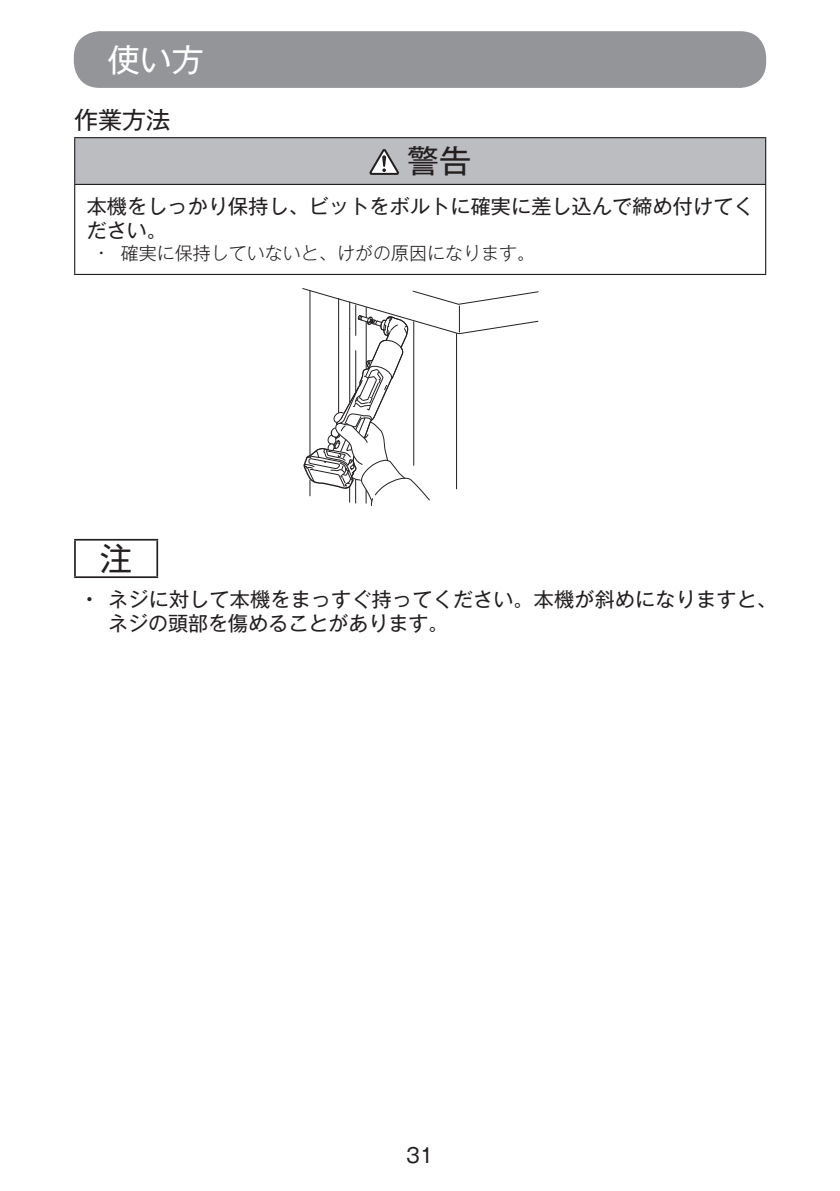
<style>
.page{position:relative;width:840px;height:1191px;background:#fff}
.page>*{position:absolute;margin:0;border:0;box-sizing:border-box;transform-origin:0 0}
.t1{font:32px "Gothic MB101 Pro";color:#fff}
.t2{font:32px "Gothic MB101 Pro";color:#231f20}
.t3{font:24px "Gothic MB101 Pro";color:#231f20}
.t4{font:20px/24px "Gothic MB101 Pro";letter-spacing:.01em;color:#231f20}
.t5{font:300 18px "Gothic MB101 Pro";color:#231f20}
.s1{font-weight:500}
</style>
<div class="page">
<div style="left:74px;top:31px;width:691px;height:57px;background:#939598;border-radius:26px"></div>
<div style="left:75px;top:138px;width:690px;height:46px;background:#bcbdc0"></div>
<hr style="left:74px;top:185px;width:1px;height:89px;background:#231f20">
<hr style="left:764px;top:185px;width:1px;height:89px;background:#231f20">
<hr style="left:74px;top:137px;width:691px;height:1px;background:#231f20">
<hr style="left:74px;top:138px;width:1px;height:46px;background:#231f20">
<hr style="left:764px;top:138px;width:1px;height:46px;background:#231f20">
<hr style="left:74px;top:184px;width:691px;height:1px;background:#231f20">
<hr style="left:74px;top:274px;width:691px;height:1px;background:#231f20">
<svg style="left:369px;top:149px;width:30px;height:26px"></svg>
<svg style="left:302px;top:288px;width:236px;height:218px"></svg>
<hr style="left:74px;top:539px;width:84px;height:1px;background:#231f20">
<hr style="left:74px;top:540px;width:2px;height:36px;background:#231f20">
<hr style="left:156px;top:540px;width:2px;height:36px;background:#231f20">
<hr style="left:74px;top:576px;width:84px;height:2px;background:#231f20">
<h1 class="t1" style="left:108px;top:33px;width:97px">使い方</h1>
<p class="t3" style="left:74px;top:99px;width:97px">作業方法</p>
<h1 class="t2" style="left:407px;top:134px;width:65px">警告</h1>
<p class="t4" style="left:87px;top:192px;width:668px">本機をしっかり保持し、ビットをボルトに確実に差し込んで締め付けてください。</p>
<p class="t5" style="left:98px;top:238px;width:438px">• 確実に保持していないと、けがの原因になります。</p>
<h1 class="t2" style="left:100px;top:532px;width:34px">注</h1>
<p class="t4" style="left:108px;top:584px;width:669px;text-indent:-23px"><span class="s1">•</span> ネジに対して本機をまっすぐ持ってください。本機が斜めになりますと、ネジの頭部を傷めることがあります。</p>
<p class="t4" style="left:406px;top:1140px;width:29px">31</p>
</div>
